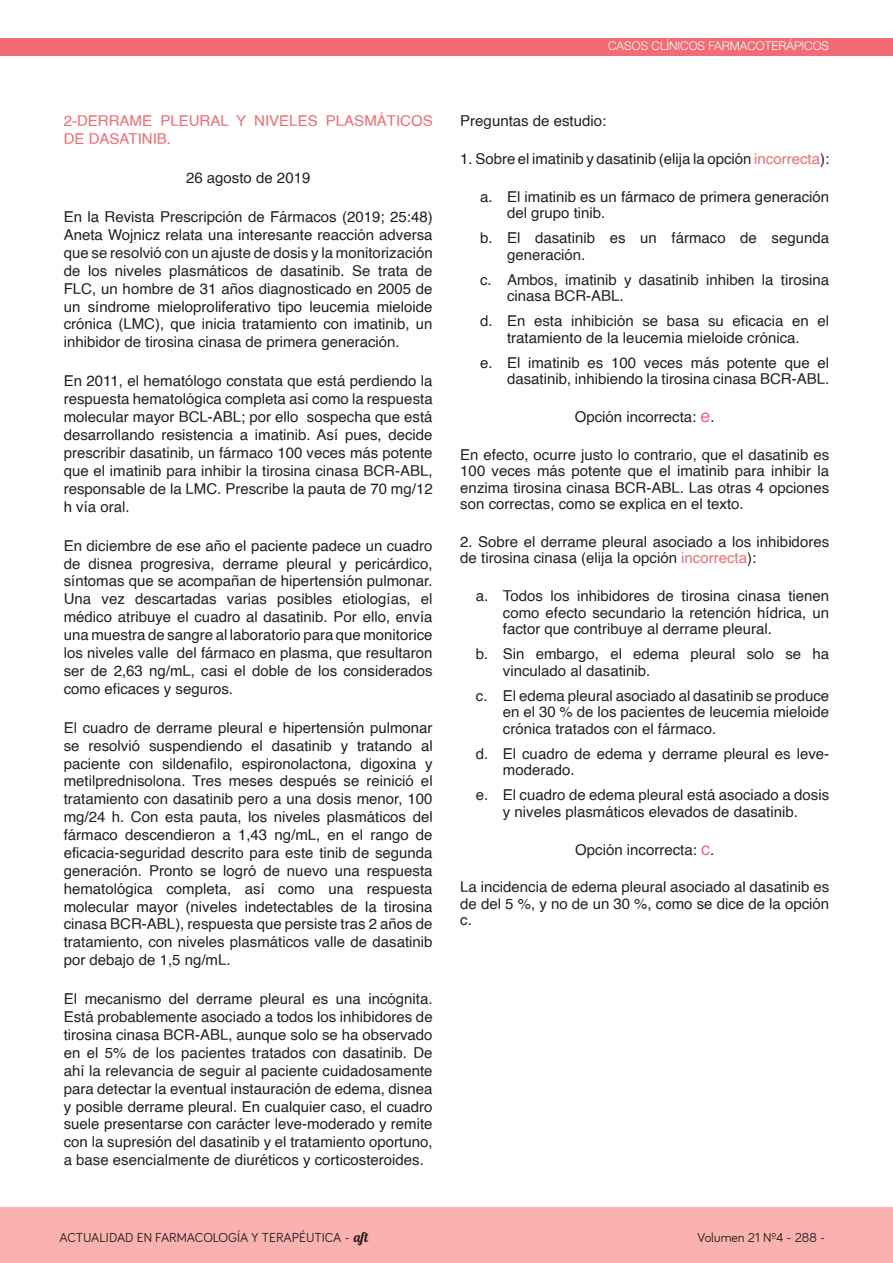
<style>
.page{position:relative;width:893px;height:1263px;background:#fff}
.page>*{position:absolute;margin:0;border:0;box-sizing:border-box;transform-origin:0 0}
.ESTANDAR_2{font:15px/17.9px "Helvetica";color:#231f20;text-align:justify}
.ESTANDAR_2-2{font:15px/17.9px "Helvetica";color:#f16c74}
.NUMERACIÓN{font:13.5px "Bariol";color:#231f20}
.t1{font:300 12px "Helvetica Neue";color:#fff}
.s1{color:#f16c74}
.s2{font-size:18px;color:#f16c74}
.s3{font-family:"Lobster 1.4"}
</style>
<div class="page">
<div style="left:0;top:1208px;width:893px;height:55px;background:#f9b2ae"></div>
<div style="left:0;top:38px;width:893px;height:17px;background:#f16c74"></div>
<p class="ESTANDAR_2-2" style="left:64px;top:112px;width:370px">2-DERRAME PLEURAL Y NIVELES PLASMÁTICOS<br>DE DASATINIB.</p>
<p class="ESTANDAR_2" style="left:186px;top:169px;width:126px">26 agosto de 2019</p>
<p class="ESTANDAR_2" style="left:64px;top:208px;width:370px">En la Revista Prescripción de Fármacos (2019; 25:48)<br>Aneta Wojnicz relata una interesante reacción adversa que se resolvió con un ajuste de dosis y la monitorización de los niveles plasmáticos de dasatinib. Se trata de FLC, un hombre de 31 años diagnosticado en 2005 de un síndrome mieloproliferativo tipo leucemia mieloide crónica (LMC), que inicia tratamiento con imatinib, un inhibidor de tirosina cinasa de primera generación.</p>
<p class="ESTANDAR_2" style="left:64px;top:373px;width:370px">En 2011, el hematólogo constata que está perdiendo la respuesta hematológica completa así como la respuesta molecular mayor BCL-ABL; por ello sospecha que está desarrollando resistencia a imatinib. Así pues, decide prescribir dasatinib, un fármaco 100 veces más potente que el imatinib para inhibir la tirosina cinasa BCR-ABL, responsable de la LMC. Prescribe la pauta de 70 mg/12 h vía oral.</p>
<p class="ESTANDAR_2" style="left:64px;top:537px;width:370px">En diciembre de ese año el paciente padece un cuadro de disnea progresiva, derrame pleural y pericárdico, síntomas que se acompañan de hipertensión pulmonar.<br>Una vez descartadas varias posibles etiologías, el médico atribuye el cuadro al dasatinib. Por ello, envía una muestra de sangre al laboratorio para que monitorice los niveles valle del fármaco en plasma, que resultaron ser de 2,63 ng/mL, casi el doble de los considerados como eficaces y seguros.</p>
<p class="ESTANDAR_2" style="left:64px;top:719px;width:370px">El cuadro de derrame pleural e hipertensión pulmonar se resolvió suspendiendo el dasatinib y tratando al paciente con sildenafilo, espironolactona, digoxina y metilprednisolona. Tres meses después se reinició el tratamiento con dasatinib pero a una dosis menor, 100 mg/24 h. Con esta pauta, los niveles plasmáticos del fármaco descendieron a 1,43 ng/mL, en el rango de eficacia-seguridad descrito para este tinib de segunda generación. Pronto se logró de nuevo una respuesta hematológica completa, así como una respuesta molecular mayor (niveles indetectables de la tirosina cinasa BCR-ABL), respuesta que persiste tras 2 años de tratamiento, con niveles plasmáticos valle de dasatinib por debajo de 1,5 ng/mL.</p>
<p class="ESTANDAR_2" style="left:64px;top:990px;width:370px">El mecanismo del derrame pleural es una incógnita.<br>Está probablemente asociado a todos los inhibidores de tirosina cinasa BCR-ABL, aunque solo se ha observado en el 5% de los pacientes tratados con dasatinib. De ahí la relevancia de seguir al paciente cuidadosamente para detectar la eventual instauración de edema, disnea y posible derrame pleural. En cualquier caso, el cuadro suele presentarse con carácter leve-moderado y remite con la supresión del dasatinib y el tratamiento oportuno, a base esencialmente de diuréticos y corticosteroides.</p>
<p class="t1" style="left:608px;top:38px;width:222px">CASOS CLÍNICOS FARMACOTERÁPICOS</p>
<p class="ESTANDAR_2" style="left:460px;top:112px;width:147px">Preguntas de estudio:</p>
<p class="ESTANDAR_2" style="left:460px;top:150px;width:370px">1. Sobre el imatinib y dasatinib (elija la opción <span class="s1">incorrecta</span>):</p>
<p class="ESTANDAR_2" style="left:507px;top:189px;width:324px;line-height:16.5px;text-indent:-27px">a. El imatinib es un fármaco de primera generación del grupo tinib.</p>
<p class="ESTANDAR_2" style="left:507px;top:230px;width:324px;line-height:16.5px;text-indent:-27px">b. El dasatinib es un fármaco de segunda generación.</p>
<p class="ESTANDAR_2" style="left:507px;top:272px;width:324px;line-height:16.5px;text-indent:-27px">c. Ambos, imatinib y dasatinib inhiben la tirosina cinasa BCR-ABL.</p>
<p class="ESTANDAR_2" style="left:480px;top:313px;width:351px;line-height:16.5px;text-align:center">d. En esta inhibición se basa su eficacia en el tratamiento de la leucemia mieloide crónica.</p>
<p class="ESTANDAR_2" style="left:480px;top:355px;width:351px;line-height:16.5px;text-align:right">e. El imatinib es 100 veces más potente que el dasatinib, inhibiendo la tirosina cinasa BCR-ABL.</p>
<p class="ESTANDAR_2" style="left:575px;top:408px;width:142px">Opción incorrecta: <span class="s2">e</span>.</p>
<p class="ESTANDAR_2" style="left:460px;top:447px;width:370px;line-height:16.5px">En efecto, ocurre justo lo contrario, que el dasatinib es 100 veces más potente que el imatinib para inhibir la enzima tirosina cinasa BCR-ABL. Las otras 4 opciones son correctas, como se explica en el texto.</p>
<p class="ESTANDAR_2" style="left:460px;top:534px;width:370px;line-height:16.5px">2. Sobre el derrame pleural asociado a los inhibidores de tirosina cinasa (elija la opción <span class="s1">incorrecta</span>):</p>
<p class="ESTANDAR_2" style="left:503px;top:588px;width:328px;line-height:16.5px;text-indent:-27px">a. Todos los inhibidores de tirosina cinasa tienen como efecto secundario la retención hídrica, un factor que contribuye al derrame pleural.</p>
<p class="ESTANDAR_2" style="left:503px;top:646px;width:328px;line-height:16.5px;text-indent:-27px">b. Sin embargo, el edema pleural solo se ha vinculado al dasatinib.</p>
<p class="ESTANDAR_2" style="left:503px;top:688px;width:328px;line-height:16.5px;text-indent:-27px">c. El edema pleural asociado al dasatinib se produce en el 30 % de los pacientes de leucemia mieloide crónica tratados con el fármaco.</p>
<p class="ESTANDAR_2" style="left:503px;top:746px;width:328px;line-height:16.5px;text-indent:-27px">d. El cuadro de edema y derrame pleural es leve&shy;moderado.</p>
<p class="ESTANDAR_2" style="left:476px;top:787px;width:355px;line-height:16.5px;text-align:center">e. El cuadro de edema pleural está asociado a dosis y niveles plasmáticos elevados de dasatinib.</p>
<p class="ESTANDAR_2" style="left:575px;top:841px;width:141px">Opción incorrecta: <span class="s2">c</span>.</p>
<p class="ESTANDAR_2" style="left:460px;top:879px;width:370px;line-height:16.5px">La incidencia de edema pleural asociado al dasatinib es de del 5 %, y no de un 30 %, como se dice de la opción c.</p>
<p class="NUMERACIÓN" style="left:60px;top:1229px;width:310px">ACTUALIDAD EN FARMACOLOGÍA Y TERAPÉUTICA - <span class="s3">aft</span></p>
<p class="NUMERACIÓN" style="left:698px;top:1229px;width:129px">Volumen 21 Nº4 - 288 -</p>
</div>
